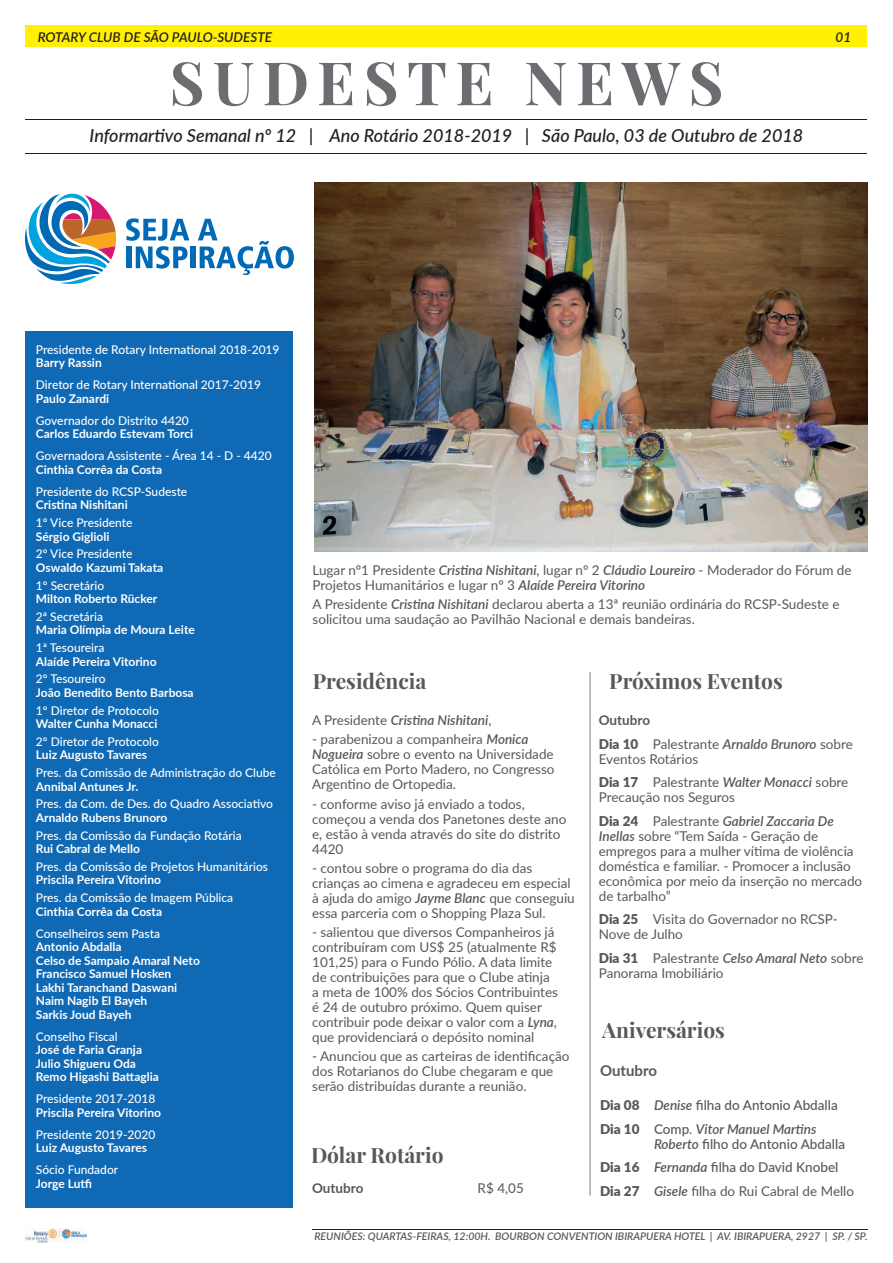
<style>
.page{position:relative;width:893px;height:1263px;background:#fff}
.page>*{position:absolute;margin:0;border:0;box-sizing:border-box;transform-origin:0 0}
.t1{font:700 60px "Playfair Display";letter-spacing:.14em;color:#6c6d70}
.t2{font:700 21px "Playfair Display";color:#57585a}
.t3{font:italic 500 18px "Lato";color:#231f20}
.t4{font:700 15px "Lato";color:#57585a}
.t5{font:13.5px/15px "Lato";color:#57585a}
.t6{font:500 13.5px/23.5px "Lato";color:#57585a}
.t7{font:italic 600 13.5px "Lato";color:#231f20}
.t8{font:italic 600 13.5px "Lato";color:#57585a}
.t9{font:700 13.5px "Lato";color:#57585a}
.t10{font:700 12px/13.5px "Lato";color:#fff}
.t11{font:500 12px "Lato";color:#fff}
.t12{font:italic 600 10.5px "Lato";color:#57585a}
.s1{font-weight:600;font-style:italic}
.s2{font-weight:400;font-style:normal}
.s3{font-weight:700}
.s4{font-weight:900}
.s5{font-weight:400}
</style>
<div class="page">
<div style="left:26px;top:26px;width:841px;height:21px;background:#fff101"></div>
<div style="left:26px;top:332px;width:267px;height:876px;background:#1069b4"></div>
<hr style="left:26px;top:119px;width:841px;height:1px;background:#241e1b">
<hr style="left:26px;top:153px;width:841px;height:1px;background:#241e1b">
<hr style="left:312px;top:1229px;width:555px;height:1px;background:#241e1b">
<img style="left:26px;top:1229px;width:60px;height:13px">
<svg style="left:25px;top:194px;width:91px;height:90px"></svg>
<svg style="left:126px;top:218px;width:63px;height:51px"></svg>
<div style="left:190px;top:247px;width:6px;height:21px;background:#016ab6"></div>
<svg style="left:198px;top:219px;width:96px;height:56px"></svg>
<hr style="left:590px;top:672px;width:1px;height:523px;background:#75787c">
<img style="left:314px;top:183px;width:554px;height:369px">
<p class="t7" style="left:38px;top:27px;width:236px">ROTARY CLUB DE SÃO PAULO-SUDESTE</p>
<p class="t7" style="left:836px;top:27px;width:17px">01</p>
<h1 class="t1" style="left:169px;top:45px;width:555px">SUDESTE NEWS</h1>
<h3 class="t3" style="left:90px;top:123px;width:715px">Informartivo Semanal nº 12 | Ano Rotário 2018-2019 | São Paulo, 03 de Outubro de 2018</h3>
<p class="t11" style="left:36px;top:341px;width:245px">Presidente de Rotary International 2018-2019</p>
<p class="t10" style="left:36px;top:356px;width:67px">Barry Rassin</p>
<p class="t11" style="left:36px;top:376px;width:227px">Diretor de Rotary International 2017-2019</p>
<p class="t10" style="left:36px;top:391px;width:75px">Paulo Zanardi</p>
<p class="t11" style="left:36px;top:412px;width:155px">Governador do Distrito 4420</p>
<p class="t10" style="left:36px;top:427px;width:159px">Carlos Eduardo Estevam Torci</p>
<p class="t11" style="left:36px;top:447px;width:237px">Governadora Assistente - Área 14 - D - 4420</p>
<p class="t10" style="left:36px;top:462px;width:128px">Cinthia Corrêa da Costa</p>
<p class="t11" style="left:36px;top:483px;width:153px">Presidente do RCSP-Sudeste</p>
<p class="t10" style="left:36px;top:498px;width:93px">Cristina Nishitani</p>
<p class="t11" style="left:36px;top:514px;width:98px">1º Vice Presidente</p>
<p class="t10" style="left:36px;top:529px;width:75px">Sérgio Giglioli</p>
<p class="t11" style="left:36px;top:545px;width:98px">2º Vice Presidente</p>
<p class="t10" style="left:36px;top:560px;width:129px">Oswaldo Kazumi Takata</p>
<p class="t11" style="left:36px;top:577px;width:70px">1º Secretário</p>
<p class="t10" style="left:36px;top:591px;width:123px">Milton Roberto Rücker</p>
<p class="t11" style="left:36px;top:608px;width:69px">2ª Secretária</p>
<p class="t10" style="left:36px;top:623px;width:160px">Maria Olímpia de Moura Leite</p>
<p class="t11" style="left:36px;top:639px;width:70px">1ª Tesoureira</p>
<p class="t10" style="left:36px;top:654px;width:122px">Alaíde Pereira Vitorino</p>
<p class="t11" style="left:36px;top:670px;width:71px">2º Tesoureiro</p>
<p class="t10" style="left:36px;top:685px;width:159px">João Benedito Bento Barbosa</p>
<p class="t11" style="left:36px;top:702px;width:124px">1º Diretor de Protocolo</p>
<p class="t10" style="left:36px;top:716px;width:123px">Walter Cunha Monacci</p>
<p class="t11" style="left:36px;top:733px;width:124px">2º Diretor de Protocolo</p>
<p class="t10" style="left:36px;top:748px;width:113px">Luiz Augusto Tavares</p>
<p class="t11" style="left:36px;top:764px;width:242px">Pres. da Comissão de Administração do Clube</p>
<p class="t10" style="left:36px;top:779px;width:104px">Annibal Antunes Jr.</p>
<p class="t11" style="left:36px;top:795px;width:239px">Pres. da Com. de Des. do Quadro Associativo</p>
<p class="t10" style="left:36px;top:810px;width:133px">Arnaldo Rubens Brunoro</p>
<p class="t11" style="left:36px;top:827px;width:207px">Pres. da Comissão da Fundação Rotária</p>
<p class="t10" style="left:36px;top:841px;width:105px">Rui Cabral de Mello</p>
<p class="t11" style="left:36px;top:858px;width:234px">Pres. da Comissão de Projetos Humanitários</p>
<p class="t10" style="left:36px;top:873px;width:127px">Priscila Pereira Vitorino</p>
<p class="t11" style="left:36px;top:889px;width:199px">Pres. da Comissão de Imagem Pública</p>
<p class="t10" style="left:36px;top:904px;width:128px">Cinthia Corrêa da Costa</p>
<p class="t11" style="left:36px;top:925px;width:126px">Conselheiros sem Pasta</p>
<p class="t10" style="left:36px;top:939px;width:165px">Antonio Abdalla<br>Celso de Sampaio Amaral Neto<br>Francisco Samuel Hosken<br>Lakhi Taranchand Daswani<br>Naim Nagib El Bayeh<br>Sarkis Joud Bayeh</p>
<p class="t11" style="left:36px;top:1028px;width:83px">Conselho Fiscal</p>
<p class="t10" style="left:36px;top:1042px;width:124px">José de Faria Granja<br>Julio Shigueru Oda<br>Remo Higashi Battaglia</p>
<p class="t11" style="left:36px;top:1090px;width:121px">Presidente 2017-2018</p>
<p class="t10" style="left:36px;top:1105px;width:127px">Priscila Pereira Vitorino</p>
<p class="t11" style="left:36px;top:1126px;width:121px">Presidente 2019-2020</p>
<p class="t10" style="left:36px;top:1141px;width:113px">Luiz Augusto Tavares</p>
<p class="t11" style="left:36px;top:1161px;width:84px">Sócio Fundador</p>
<p class="t10" style="left:36px;top:1176px;width:58px">Jorge Lutfi</p>
<p class="t5" style="left:313px;top:561px;width:541px">Lugar nº1 Presidente <span class="s1">Cristina Nishitani</span>, lugar nº 2 <span class="s1">Cláudio Loureiro</span> - Moderador do Fórum de<br>Projetos Humanitários e lugar nº 3 <span class="s1">Alaíde Pereira Vitorino</span></p>
<p class="t5" style="left:313px;top:596px;width:528px">A Presidente <span class="s1">Cristina Nishitani</span> declarou aberta a 13ª reunião ordinária do RCSP-Sudeste e solicitou uma saudação ao Pavilhão Nacional e demais bandeiras.</p>
<h2 class="t2" style="left:313px;top:668px;width:115px">Presidência</h2>
<p class="t8" style="left:312px;top:710px;width:181px"><span class="s2">A Presidente</span> Cristina Nishitani<span class="s2">,</span></p>
<p class="t5" style="left:312px;top:731px;width:244px">- parabenizou a companheira <span class="s1">Monica Nogueira</span> sobre o evento na Universidade Católica em Porto Madero, no Congresso Argentino de Ortopedia.</p>
<p class="t5" style="left:312px;top:796px;width:256px">- conforme aviso já enviado a todos, começou a venda dos Panetones deste ano e, estão à venda através do site do distrito<br>4420</p>
<p class="t5" style="left:312px;top:860px;width:264px">- contou sobre o programa do dia das crianças ao cimena e agradeceu em especial à ajuda do amigo <span class="s1">Jayme Blanc</span> que conseguiu essa parceria com o Shopping Plaza Sul.</p>
<p class="t5" style="left:312px;top:924px;width:247px">- salientou que diversos Companheiros já contribuíram com US$ 25 (atualmente R$ 101,25) para o Fundo Pólio. A data limite de contribuições para que o Clube atinja a meta de 100% dos Sócios Contribuintes é 24 de outubro próximo. Quem quiser contribuir pode deixar o valor com a <span class="s1">Lyna</span>, que providenciará o depósito nominal</p>
<p class="t5" style="left:312px;top:1048px;width:259px">- Anunciou que as carteiras de identificação dos Rotarianos do Clube chegaram e que serão distribuídas durante a reunião.</p>
<h2 class="t2" style="left:311px;top:1142px;width:134px">Dólar Rotário</h2>
<p class="t9" style="left:312px;top:1178px;width:53px">Outubro</p>
<p class="t5" style="left:478px;top:1180px;width:48px">R$ 4,05</p>
<h2 class="t2" style="left:609px;top:668px;width:175px">Próximos Eventos</h2>
<p class="t5" style="left:599px;top:708px;width:256px;line-height:23.5px"><span class="s3">Outubro<br></span><span class="s4">Dia 10</span> Palestrante <span class="s1">Arnaldo Brunoro</span> sobre</p>
<p class="t5" style="left:599px;top:746px;width:251px;line-height:23.5px">Eventos Rotários<br><span class="s4">Dia 17</span> Palestrante <span class="s1">Walter Monacci</span> sobre</p>
<p class="t5" style="left:599px;top:785px;width:237px;line-height:23.5px">Precaução nos Seguros<br><span class="s4">Dia 24</span> Palestrante <span class="s1">Gabriel Zaccaria De</span></p>
<p class="t5" style="left:599px;top:827px;width:265px"><span class="s1">Inellas</span> sobre “Tem Saída - Geração de empregos para a mulher vítima de violência doméstica e familiar. - Promocer a inclusão econômica por meio da inserção no mercado de tarbalho”</p>
<p class="t5" style="left:599px;top:911px;width:240px"><span class="s4">Dia 25</span> Visita do Governador no RCSP-<br>Nove de Julho</p>
<p class="t5" style="left:599px;top:949px;width:266px"><span class="s4">Dia 31</span> Palestrante <span class="s1">Celso Amaral Neto</span> sobre<br>Panorama Imobiliário</p>
<h2 class="t2" style="left:602px;top:1016px;width:124px">Aniversários</h2>
<p class="t4" style="left:600px;top:1059px;width:59px">Outubro</p>
<p class="t6" style="left:600px;top:1093px;width:239px"><span class="s4">Dia 08</span> <span class="s1">Denise</span> filha do Antonio Abdalla<br><span class="s4">Dia 10</span> Comp. <span class="s1">Vitor Manuel Martins</span></p>
<p class="t6" style="left:600px;top:1131px;width:256px;text-indent:54px"><span class="s1">Roberto</span> filho do Antonio Abdalla<br><span class="s4">Dia 16</span> <span class="s1">Fernanda</span> filha do David Knobel<br><span class="s4">Dia 27</span> <span class="s1">Gisele</span> <span class="s5">filha do Rui Cabral de Mello</span></p>
<p class="t12" style="left:314px;top:1228px;width:554px">REUNIÕES: QUARTAS-FEIRAS, 12:00H. BOURBON CONVENTION IBIRAPUERA HOTEL | AV. IBIRAPUERA, 2927 | SP. / SP.</p>
</div>
